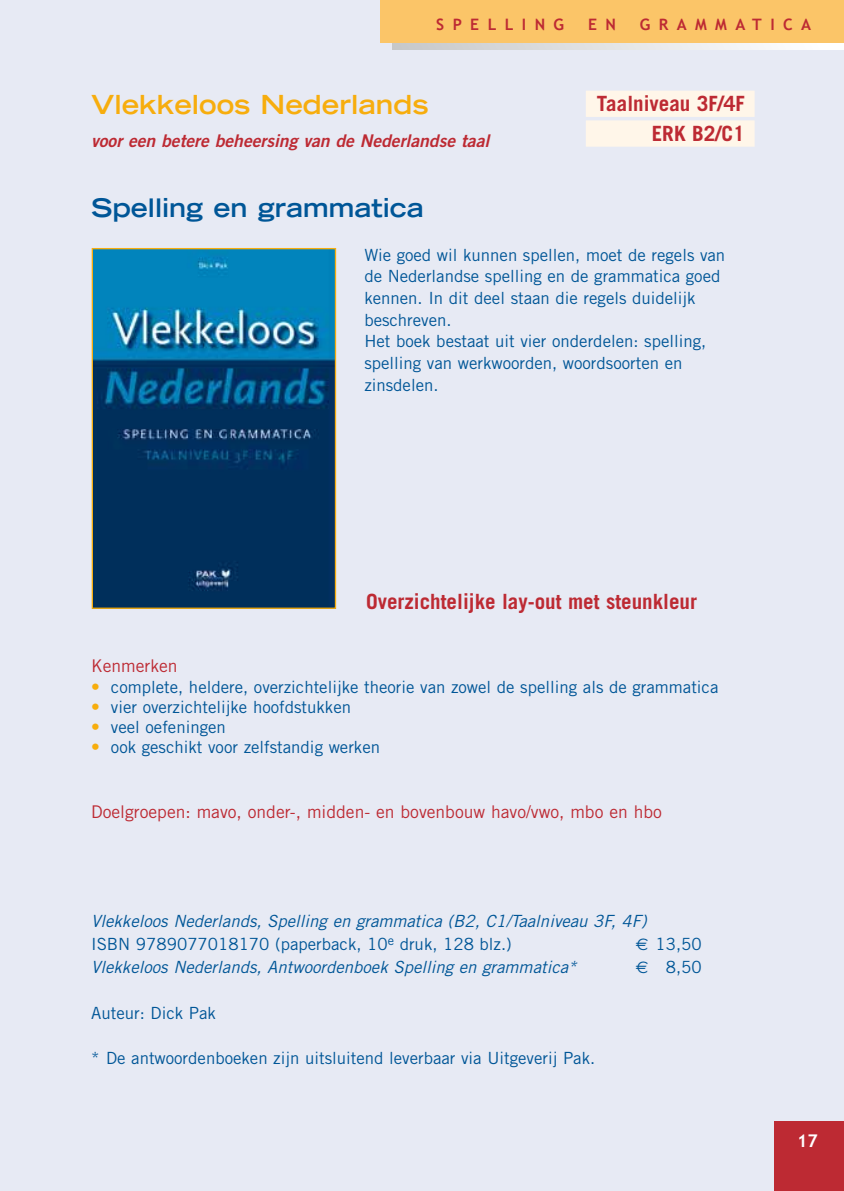
<style>
.page{position:relative;width:844px;height:1191px;background:#fff}
.page>*{position:absolute;margin:0;border:0;box-sizing:border-box;transform-origin:0 0}
.t1{font:700 expanded 26.25px "Trade Gothic LH";color:#f7ad0d}
.t2{font:700 expanded 25.55px "Trade Gothic LH";color:#005697}
.t3{font:700 21px/29.8px "Trade Gothic";color:#bd2a33;text-align:right}
.t4{font:17.5px "Trade Gothic";color:#bd2a33}
.t5{font:italic 17.5px "Trade Gothic Bold Two";color:#bd2a33}
.t6{font:700 17.5px "Trebuchet MS";color:#fff}
.t7{font:16.8px/21.7px "Trade Gothic";color:#005697}
.t8{font:italic 16.8px "Trade Gothic";color:#005697}
.t9{font:700 15.75px "Trebuchet MS";letter-spacing:.535em;color:#bd2a33}
.s1{font-weight:700;font-size:17.5px;color:#f7ad0d}
</style>
<div class="page">
<div style="left:0;top:0;width:843px;height:1191px;background:#e7eaf4"></div>
<svg style="left:392px;top:42px;width:451px;height:7px"></svg>
<div style="left:774px;top:1121px;width:69px;height:70px;background:#bd2a33"></div>
<div style="left:380px;top:0;width:463px;height:42px;background:#fbc568"></div>
<img style="left:94px;top:250px;width:240px;height:357px">
<div style="left:92px;top:248px;width:244px;height:361px;border:1px solid #f7ad0d"></div>
<div style="left:585px;top:91px;width:169px;height:26px;background:#fff6e9"></div>
<div style="left:585px;top:120px;width:169px;height:27px;background:#fff6e9"></div>
<p class="t9" style="left:436px;top:15px;width:129px">SPELLING</p>
<p class="t9" style="left:588px;top:15px;width:29px">E N</p>
<p class="t9" style="left:639px;top:15px;width:173px">GRAMMATICA</p>
<h1 class="t1" style="left:91px;top:87px;width:339px">Vlekkeloos Nederlands</h1>
<p class="t5" style="left:91px;top:130px;width:399px">voor een betere beheersing van de Nederlandse taal</p>
<p class="t3" style="left:596px;top:88px;width:149px">Taalniveau 3F/4F<br>ERK B2/C1</p>
<h2 class="t2" style="left:91px;top:191px;width:334px">Spelling en grammatica</h2>
<p class="t7" style="left:364px;top:243px;width:362px">Wie goed wil kunnen spellen, moet de regels van de Nederlandse spelling en de grammatica goed kennen. In dit deel staan die regels duidelijk beschreven.<br>Het boek bestaat uit vier onderdelen: spelling, spelling van werkwoorden, woordsoorten en zinsdelen.</p>
<p class="t3" style="left:366px;top:586px;width:332px">Overzichtelijke lay-out met steunkleur</p>
<p class="t4" style="left:91px;top:655px;width:88px">Kenmerken</p>
<p class="t7" style="left:91px;top:675px;width:628px"><span class="s1">•</span> complete, heldere, overzichtelijke theorie van zowel de spelling als de grammatica</p>
<p class="t7" style="left:91px;top:696px;width:261px"><span class="s1">•</span> vier overzichtelijke hoofdstukken</p>
<p class="t7" style="left:91px;top:716px;width:136px"><span class="s1">•</span> veel oefeningen</p>
<p class="t7" style="left:91px;top:736px;width:290px"><span class="s1">•</span> ook geschikt voor zelfstandig werken</p>
<p class="t4" style="left:91px;top:801px;width:572px">Doelgroepen: mavo, onder-, midden- en bovenbouw havo/vwo, mbo en hbo</p>
<p class="t8" style="left:91px;top:911px;width:557px">Vlekkeloos Nederlands, Spelling en grammatica (B2, C1/Taalniveau 3F, 4F)</p>
<p class="t7" style="left:91px;top:933px;width:10px">isbn</p>
<p class="t7" style="left:136px;top:933px;width:377px">9789077018170 (paperback, 10<sup>e</sup> druk, 128 blz.)</p>
<p class="t7" style="left:655px;top:933px;width:48px">13,50</p>
<p class="t8" style="left:91px;top:957px;width:487px">Vlekkeloos Nederlands, Antwoordenboek Spelling en grammatica*</p>
<p class="t7" style="left:665px;top:956px;width:37px">8,50</p>
<p class="t7" style="left:91px;top:1001px;width:126px">Auteur: Dick Pak</p>
<p class="t7" style="left:91px;top:1047px;width:505px">* De antwoordenboeken zijn uitsluitend leverbaar via Uitgeverij Pak.</p>
<p class="t6" style="left:796px;top:1129px;width:22px">17</p>
</div>
